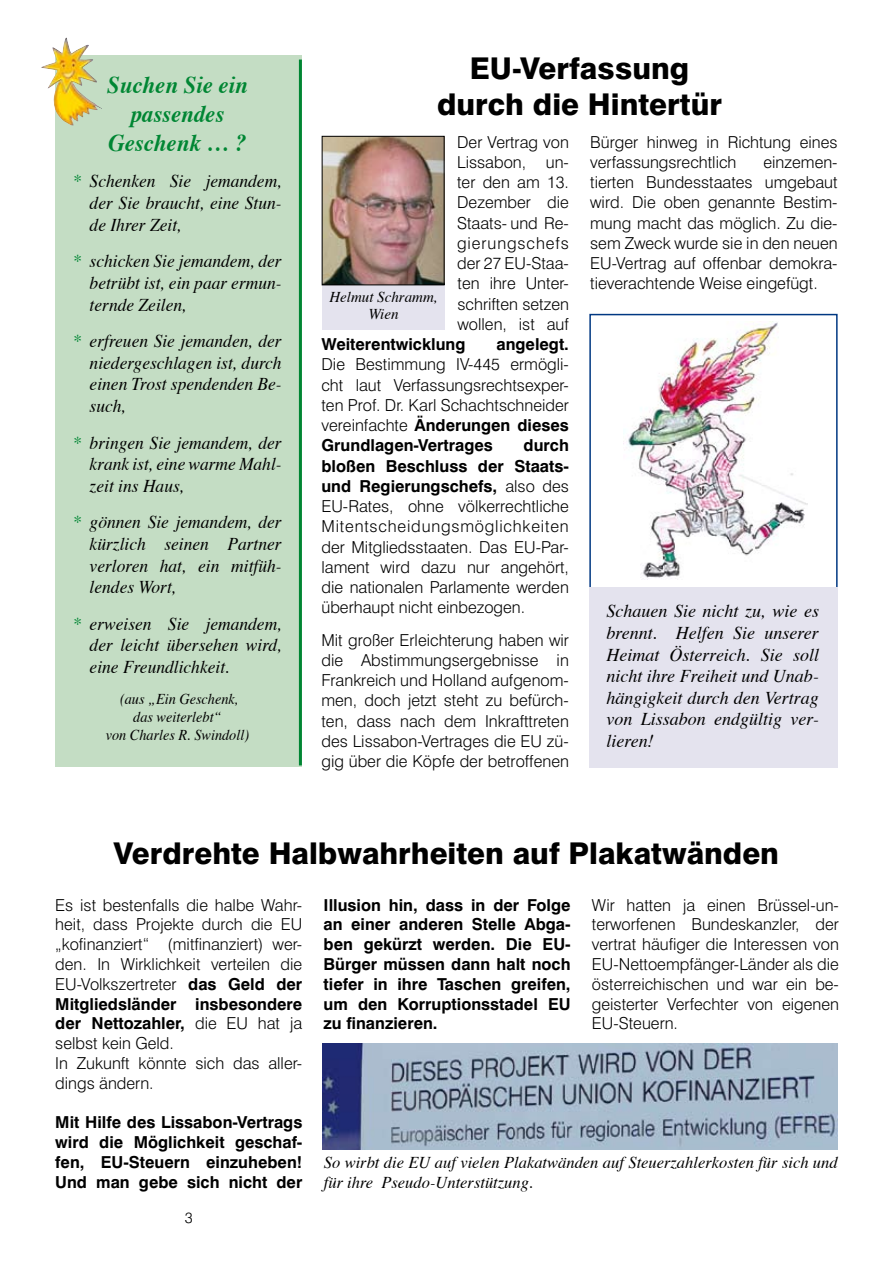
<style>
.page{position:relative;width:893px;height:1263px;background:#fff}
.page>*{position:absolute;margin:0;border:0;box-sizing:border-box;transform-origin:0 0}
.t1{font:800 30px/36px "Swiss 721 BT";color:#000;text-align:center}
.t2{font:italic 700 24px/28.8px "Times";color:#008633;text-align:center;scale:.95 1}
.t3{font:italic 18px/21.6px "Times";color:#000;text-align:justify}
.t4{font:300 16.5px/20.2px "Swiss 721 BT";color:#000;text-align:justify}
.t5{font:700 16.5px/19.8px "Swiss 721 BT";color:#000;text-align:justify}
.t6{font:italic 16.5px/19.8px "Times";color:#000}
.t7{font:italic 15px/18px "Times";color:#000;text-align:center;scale:.95 1}
.t8{font:italic 15px/16.5px "Times";color:#000;text-align:center}
.t9{font:300 15px "Swiss 721 BT";color:#000}
.s1{color:#008633}
.s2{font-weight:700}
</style>
<div class="page">
<div style="left:322px;top:284px;width:123px;height:46px;background:#e4e3ee"></div>
<img style="left:324px;top:138px;width:118px;height:145px">
<div style="left:322px;top:136px;width:122px;height:149px;border:1px solid #000"></div>
<img style="left:623px;top:321px;width:184px;height:259px">
<div style="left:589px;top:314px;width:249px;height:330px;border:2px solid #003882"></div>
<div style="left:589px;top:588px;width:249px;height:180px;background:#e4e3ee"></div>
<img style="left:322px;top:1044px;width:516px;height:106px">
<div style="left:55px;top:55px;width:247px;height:712px;background:#c4ddc4"></div>
<img style="left:41px;top:37px;width:61px;height:89px">
<hr style="left:299px;top:60px;width:3px;height:705px;background:#008633">
<h2 class="t2" style="left:107px;top:69px;width:150px">Suchen Sie ein passendes<br>Geschenk … ?</h2>
<p class="t3" style="left:90px;top:169px;width:194px;text-indent:-16px"><span class="s1">*</span> Schenken Sie jemandem, der Sie braucht, eine Stun&shy;de Ihrer Zeit,</p>
<p class="t3" style="left:90px;top:249px;width:194px;text-indent:-16px"><span class="s1">*</span> schicken Sie jemandem, der betrübt ist, ein paar ermun&shy;ternde Zeilen,</p>
<p class="t3" style="left:90px;top:329px;width:194px;text-indent:-16px"><span class="s1">*</span> erfreuen Sie jemanden, der niedergeschlagen ist, durch einen Trost spendenden Be&shy;such,</p>
<p class="t3" style="left:90px;top:430px;width:194px;text-indent:-16px"><span class="s1">*</span> bringen Sie jemandem, der krank ist, eine warme Mahl&shy;zeit ins Haus,</p>
<p class="t3" style="left:90px;top:510px;width:194px;text-indent:-16px"><span class="s1">*</span> gönnen Sie jemandem, der kürzlich seinen Partner verloren hat, ein mitfüh&shy;lendes Wort,</p>
<p class="t3" style="left:90px;top:611px;width:194px;text-indent:-16px"><span class="s1">*</span> erweisen Sie jemandem, der leicht übersehen wird, eine Freundlichkeit.</p>
<p class="t7" style="left:106px;top:689px;width:152px">(aus „Ein Geschenk,<br>das weiterlebt“<br>von Charles R. Swindoll)</p>
<h1 class="t1" style="left:437px;top:50px;width:286px">EU-Verfassung durch die Hintertür</h1>
<p class="t4" style="left:457px;top:131px;width:113px">Der Vertrag von Lissabon, un&shy;ter den am 13.<br>Dezember die Staats- und Re&shy;gierungschefs der 27 EU-Staa&shy;ten ihre Unter&shy;schriften setzen wollen, ist auf</p>
<p class="t5" style="left:321px;top:334px;width:145px">Weiterentwicklung</p>
<p class="t5" style="left:496px;top:334px;width:74px">angelegt.</p>
<p class="t4" style="left:321px;top:354px;width:249px">Die Bestimmung IV-445 ermögli&shy;cht laut Verfassungsrechtsexper&shy;ten Prof. Dr. Karl Schachtschneider vereinfachte <span class="s2">Änderungen dieses Grundlagen-Vertrages</span></p>
<p class="t8" style="left:329px;top:288px;width:110px">Helmut Schramm,<br>Wien</p>
<p class="t4" style="left:321px;top:435px;width:249px;text-indent:202px"><span class="s2">durch bloßen Beschluss der Staats&shy;und Regierungschefs,</span> also des EU-Rates, ohne völkerrechtliche Mitentscheidungsmöglichkeiten der Mitgliedsstaaten. Das EU-Par&shy;lament wird dazu nur angehört, die nationalen Parlamente werden überhaupt nicht einbezogen.</p>
<p class="t4" style="left:321px;top:629px;width:249px">Mit großer Erleichterung haben wir die Abstimmungsergebnisse in Frankreich und Holland aufgenom&shy;men, doch jetzt steht zu befürch&shy;ten, dass nach dem Inkrafttreten des Lissabon-Vertrages die EU zü&shy;gig über die Köpfe der betroffenen</p>
<p class="t4" style="left:590px;top:131px;width:249px">Bürger hinweg in Richtung eines verfassungsrechtlich</p>
<p class="t4" style="left:590px;top:152px;width:249px;text-indent:173px">einzemen&shy;tierten Bundesstaates umgebaut wird. Die oben genannte Bestim&shy;mung macht das möglich. Zu die&shy;sem Zweck wurde sie in den neuen EU-Vertrag auf offenbar demokra&shy;tieverachtende Weise eingefügt.</p>
<p class="t3" style="left:606px;top:599px;width:214px">Schauen Sie nicht zu, wie es brennt. Helfen Sie unserer Heimat Österreich. Sie soll nicht ihre Freiheit und Unab&shy;hängigkeit durch den Vertrag von Lissabon endgültig ver&shy;lieren!</p>
<h1 class="t1" style="left:114px;top:835px;width:667px">Verdrehte Halbwahrheiten auf Plakatwänden</h1>
<p class="t4" style="left:55px;top:895px;width:249px;line-height:19.8px;text-align:left">Es ist bestenfalls die halbe Wahr&shy;heit, dass Projekte durch die EU „kofinanziert“ (mitfinanziert) wer&shy;den. In Wirklichkeit verteilen die<br>EU-Volkszertreter <span class="s2">das Geld der<br>Mitgliedsländer insbesondere der Nettozahler,</span> die EU hat ja selbst kein Geld.<br>In Zukunft könnte sich das aller&shy;dings ändern.</p>
<p class="t5" style="left:55px;top:1112px;width:249px">Mit Hilfe des Lissabon-Vertrags wird die Möglichkeit geschaf&shy;fen, EU-Steuern einzuheben!<br>Und man gebe sich nicht der</p>
<p class="t9" style="left:185px;top:1208px;width:9px">3</p>
<p class="t5" style="left:324px;top:895px;width:249px">Illusion hin, dass in der Folge an einer anderen Stelle Abga&shy;ben gekürzt werden. Die EU-Bürger müssen dann halt noch tiefer in ihre Taschen greifen, um den Korruptionsstadel EU zu finanzieren.</p>
<p class="t4" style="left:592px;top:895px;width:249px;line-height:19.8px">Wir hatten ja einen Brüssel-un&shy;terworfenen Bundeskanzler, der vertrat häufiger die Interessen von EU-Nettoempfänger-Länder als die österreichischen und war ein be&shy;geisterter Verfechter von eigenen EU-Steuern.</p>
<p class="t6" style="left:324px;top:1151px;width:515px">So wirbt die EU auf vielen Plakatwänden auf Steuerzahlerkosten für sich und für ihre Pseudo-Unterstützung.</p>
</div>
